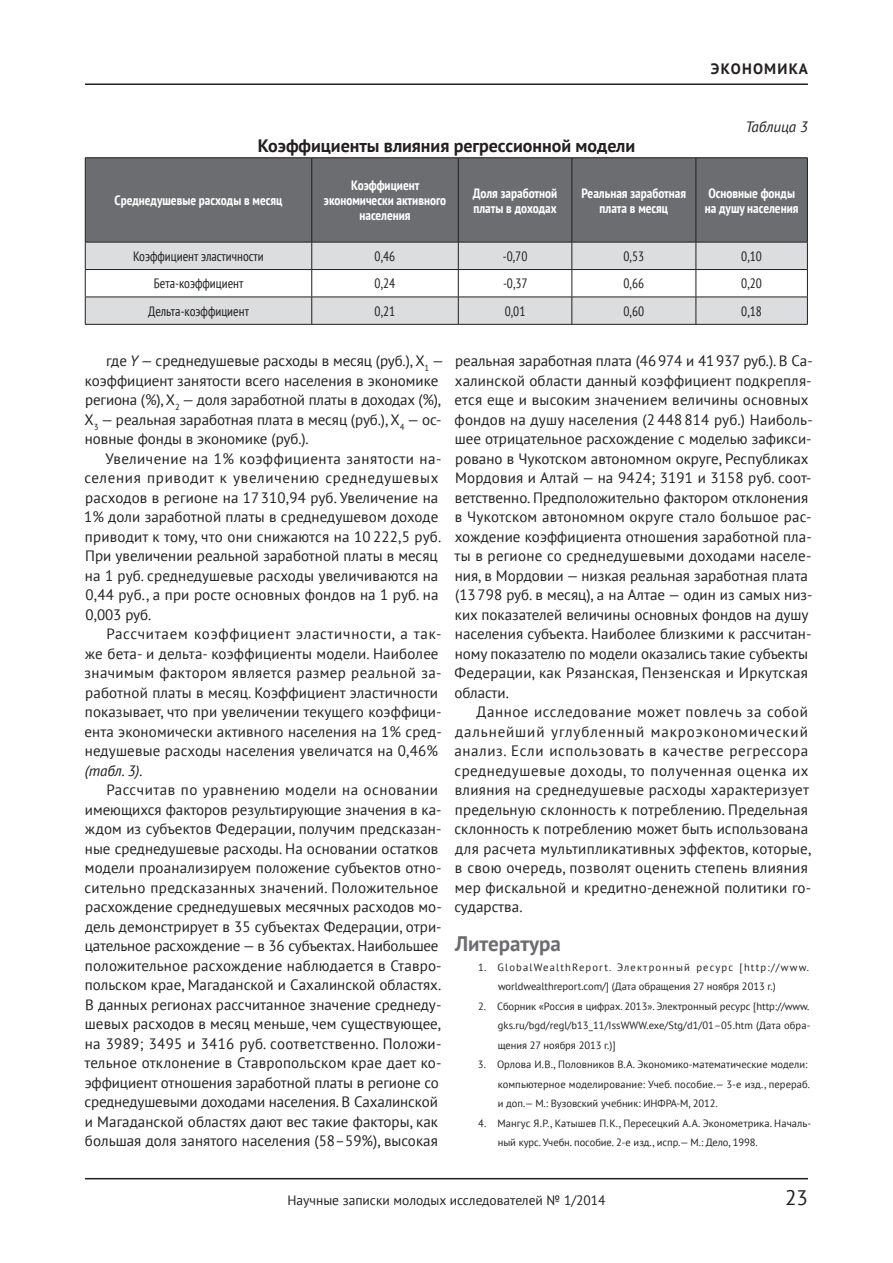
<style>
.page{position:relative;width:893px;height:1263px;background:#fff}
.page>*{position:absolute;margin:0;border:0;box-sizing:border-box;transform-origin:0 0}
.t1{font:700 21px "PT Sans";color:#6c6d70}
.t2{font:21px "PT Sans";color:#231f20}
.t3{font:700 18px "PT Sans";letter-spacing:-.005em;color:#231f20}
.t4{font:15px/19.5px "PT Sans";letter-spacing:.005em;color:#231f20}
.t5{font:italic 15px "PT Sans";letter-spacing:-.005em;color:#231f20}
.t6{font:700 15px "PT Sans";letter-spacing:.08em;color:#231f20}
.t7{font:700 condensed 13.5px/14.9px "PT Sans";color:#fff;text-align:center}
.t8{font:condensed 13.5px "PT Sans";color:#231f20}
.t9{font:13.5px "PT Sans";color:#231f20}
.t10{font:10.5px/19.5px "PT Sans";letter-spacing:.005em;color:#231f20}
.t11{font:10.5px/19.5px "PT Sans";letter-spacing:.025em;color:#231f20}
.s1{font-style:italic}
</style>
<div class="page">
<hr style="left:85px;top:1178px;width:723px;height:1px;background:#231f20">
<hr style="left:85px;top:83px;width:723px;height:2px;background:#231f20">
<div style="left:86px;top:158px;width:721px;height:84px;background:#6c6d70"></div>
<svg style="left:86px;top:243px;width:721px;height:81px;fill:#dcdddf"></svg>
<hr style="left:311px;top:158px;width:1px;height:84px;background:#231f20">
<hr style="left:458px;top:158px;width:1px;height:84px;background:#231f20">
<hr style="left:572px;top:158px;width:1px;height:84px;background:#231f20">
<hr style="left:696px;top:158px;width:1px;height:84px;background:#231f20">
<hr style="left:85px;top:269px;width:227px;height:1px;background:#231f20">
<hr style="left:312px;top:269px;width:146px;height:1px;background:#231f20">
<hr style="left:458px;top:269px;width:114px;height:1px;background:#231f20">
<hr style="left:572px;top:269px;width:124px;height:1px;background:#231f20">
<hr style="left:696px;top:269px;width:112px;height:1px;background:#231f20">
<hr style="left:85px;top:297px;width:227px;height:1px;background:#231f20">
<svg style="left:85px;top:243px;width:1px;height:81px"></svg>
<hr style="left:312px;top:297px;width:146px;height:1px;background:#231f20">
<svg style="left:311px;top:243px;width:1px;height:81px"></svg>
<hr style="left:458px;top:297px;width:114px;height:1px;background:#231f20">
<svg style="left:458px;top:243px;width:1px;height:81px"></svg>
<hr style="left:572px;top:297px;width:124px;height:1px;background:#231f20">
<svg style="left:572px;top:243px;width:1px;height:81px"></svg>
<hr style="left:696px;top:297px;width:112px;height:1px;background:#231f20">
<svg style="left:696px;top:243px;width:1px;height:81px"></svg>
<svg style="left:807px;top:243px;width:1px;height:81px"></svg>
<hr style="left:85px;top:324px;width:227px;height:1px;background:#231f20">
<hr style="left:312px;top:324px;width:146px;height:1px;background:#231f20">
<hr style="left:458px;top:324px;width:114px;height:1px;background:#231f20">
<hr style="left:572px;top:324px;width:124px;height:1px;background:#231f20">
<hr style="left:696px;top:324px;width:112px;height:1px;background:#231f20">
<hr style="left:85px;top:157px;width:227px;height:1px;background:#231f20">
<hr style="left:85px;top:158px;width:1px;height:84px;background:#231f20">
<hr style="left:312px;top:157px;width:146px;height:1px;background:#231f20">
<hr style="left:458px;top:157px;width:114px;height:1px;background:#231f20">
<hr style="left:572px;top:157px;width:124px;height:1px;background:#231f20">
<hr style="left:696px;top:157px;width:112px;height:1px;background:#231f20">
<hr style="left:807px;top:158px;width:1px;height:84px;background:#231f20">
<hr style="left:85px;top:242px;width:227px;height:1px;background:#231f20">
<hr style="left:312px;top:242px;width:146px;height:1px;background:#231f20">
<hr style="left:458px;top:242px;width:114px;height:1px;background:#231f20">
<hr style="left:572px;top:242px;width:124px;height:1px;background:#231f20">
<hr style="left:696px;top:242px;width:112px;height:1px;background:#231f20">
<p class="t6" style="left:711px;top:58px;width:99px">Экономика</p>
<p class="t3" style="left:258px;top:133px;width:379px">Коэффициенты влияния регрессионной модели</p>
<p class="t5" style="left:745px;top:117px;width:64px">Таблица 3</p>
<p class="t7" style="left:115px;top:193px;width:169px">Среднедушевые расходы в месяц</p>
<p class="t7" style="left:324px;top:178px;width:124px">Коэффициент экономически активного населения</p>
<p class="t7" style="left:473px;top:185px;width:86px;text-align:left">Доля заработной платы в доходах</p>
<p class="t7" style="left:582px;top:185px;width:106px">Реальная заработная плата в месяц</p>
<p class="t7" style="left:705px;top:185px;width:95px;text-align:left">Основные фонды на душу населения</p>
<p class="t8" style="left:133px;top:248px;width:132px">Коэффициент эластичности</p>
<p class="t8" style="left:375px;top:248px;width:22px">0,46</p>
<p class="t8" style="left:503px;top:248px;width:26px">-0,70</p>
<p class="t8" style="left:623px;top:248px;width:22px">0,53</p>
<p class="t8" style="left:741px;top:248px;width:22px">0,10</p>
<p class="t8" style="left:154px;top:275px;width:91px">Бета-коэффициент</p>
<p class="t8" style="left:375px;top:275px;width:22px">0,24</p>
<p class="t8" style="left:503px;top:275px;width:26px">-0,37</p>
<p class="t8" style="left:623px;top:275px;width:22px">0,66</p>
<p class="t8" style="left:741px;top:275px;width:22px">0,20</p>
<p class="t8" style="left:148px;top:302px;width:102px">Дельта-коэффициент</p>
<p class="t8" style="left:375px;top:302px;width:22px">0,21</p>
<p class="t8" style="left:505px;top:302px;width:22px">0,01</p>
<p class="t8" style="left:623px;top:302px;width:22px">0,60</p>
<p class="t8" style="left:741px;top:302px;width:22px">0,18</p>
<p class="t4" style="left:85px;top:351px;width:361px;text-indent:22px">где <span class="s1">Y</span> — среднедушевые расходы в месяц (руб.), Х<sub>1</sub> — коэффициент занятости всего населения в экономике региона (%), Х<sub>2</sub> — доля заработной платы в доходах (%), Х<sub>3</sub> — реальная заработная плата в месяц (руб.), Х<sub>4</sub> — ос&shy;новные фонды в экономике (руб.).</p>
<p class="t4" style="left:84px;top:448px;width:359px;text-indent:21px">Увеличение на 1% коэффициента занятости на&shy;селения приводит к увеличению среднедушевых расходов в регионе на 17310,94 руб. Увеличение на 1% доли заработной платы в среднедушевом доходе приводит к тому, что они снижаются на 10 222,5 руб.<br>При увеличении реальной заработной платы в месяц на 1 руб. среднедушевые расходы увеличиваются на 0,44 руб., а при росте основных фондов на 1 руб. на 0,003 руб.</p>
<p class="t4" style="left:84px;top:624px;width:359px;text-indent:22px">Рассчитаем коэффициент эластичности, а так&shy;же бета- и дельта- коэффициенты модели. Наиболее значимым фактором является размер реальной за&shy;работной платы в месяц. Коэффициент эластичности показывает, что при увеличении текущего коэффици&shy;ента экономически активного населения на 1% сред&shy;недушевые расходы населения увеличатся на 0,46%</p>
<p class="t5" style="left:85px;top:761px;width:59px">(табл. 3).</p>
<p class="t4" style="left:84px;top:780px;width:359px;text-indent:22px">Рассчитав по уравнению модели на основании имеющихся факторов результирующие значения в ка&shy;ждом из субъектов Федерации, получим предсказан&shy;ные среднедушевые расходы. На основании остатков модели проанализируем положение субъектов отно&shy;сительно предсказанных значений. Положительное расхождение среднедушевых месячных расходов мо&shy;дель демонстрирует в 35 субъектах Федерации, отри&shy;цательное расхождение — в 36 субъектах. Наибольшее положительное расхождение наблюдается в Ставро&shy;польском крае, Магаданской и Сахалинской областях.<br>В данных регионах рассчитанное значение среднеду&shy;шевых расходов в месяц меньше, чем существующее, на 3989; 3495 и 3416 руб. соответственно. Положи&shy;тельное отклонение в Ставропольском крае дает ко&shy;эффициент отношения заработной платы в регионе со среднедушевыми доходами населения. В Сахалинской и Магаданской областях дают вес такие факторы, как большая доля занятого населения (58–59%), высокая</p>
<p class="t4" style="left:454px;top:351px;width:360px">реальная заработная плата (46974 и 41937 руб.). В Са&shy;халинской области данный коэффициент подкрепля&shy;ется еще и высоким значением величины основных фондов на душу населения (2 448 814 руб.) Наиболь&shy;шее отрицательное расхождение с моделью зафикси&shy;ровано в Чукотском автономном округе, Республиках Мордовия и Алтай — на 9424; 3191 и 3158 руб. соот&shy;ветственно. Предположительно фактором отклонения в Чукотском автономном округе стало большое рас&shy;хождение коэффициента отношения заработной пла&shy;ты в регионе со среднедушевыми доходами населе&shy;ния, в Мордовии — низкая реальная заработная плата (13798 руб. в месяц), а на Алтае — один из самых низ&shy;ких показателей величины основных фондов на душу населения субъекта. Наиболее близкими к рассчитан&shy;ному показателю по модели оказались такие субъекты Федерации, как Рязанская, Пензенская и Иркутская области.</p>
<p class="t4" style="left:454px;top:702px;width:359px;text-indent:22px">Данное исследование может повлечь за собой дальнейший углубленный макроэкономический анализ. Если использовать в качестве регрессора среднедушевые доходы, то полученная оценка их влияния на среднедушевые расходы характеризует предельную склонность к потреблению. Предельная склонность к потреблению может быть использована для расчета мультипликативных эффектов, которые, в свою очередь, позволят оценить степень влияния мер фискальной и кредитно-денежной политики го&shy;сударства.</p>
<h1 class="t1" style="left:455px;top:930px;width:107px">Литература</h1>
<p class="t11" style="left:498px;top:957px;width:313px;text-indent:-20px">1. GlobalWealthReport. Электронный ресурс [http://www. worldwealthreport.com/] (Дата обращения 27 ноября 2013 г.)</p>
<p class="t10" style="left:498px;top:996px;width:314px;text-align:justify;text-indent:-20px">2. Сборник «Россия в цифрах. 2013». Электронный ресурс [http://www. gks.ru/bgd/regl/b13_11/IssWWW.exe/Stg/d1/01–05.htm (Дата обра&shy;щения 27 ноября 2013 г.)]</p>
<p class="t10" style="left:498px;top:1054px;width:314px;text-indent:-20px">3. Орлова И.В., Половников В.А. Экономико-математические модели: компьютерное моделирование: Учеб. пособие.— 3-е изд., перераб. и доп.— М.: Вузовский учебник: ИНФРА-М, 2012.</p>
<p class="t10" style="left:498px;top:1113px;width:315px;text-indent:-19px">4. Мангус Я.Р., Катышев П.К., Пересецкий А.А. Эконометрика. Началь&shy;ный курс. Учебн. пособие. 2-е изд., испр.— М.: Дело, 1998.</p>
<p class="t9" style="left:287px;top:1191px;width:320px">Научные записки молодых исследователей № 1/2014</p>
<h1 class="t2" style="left:785px;top:1184px;width:24px">23</h1>
</div>
